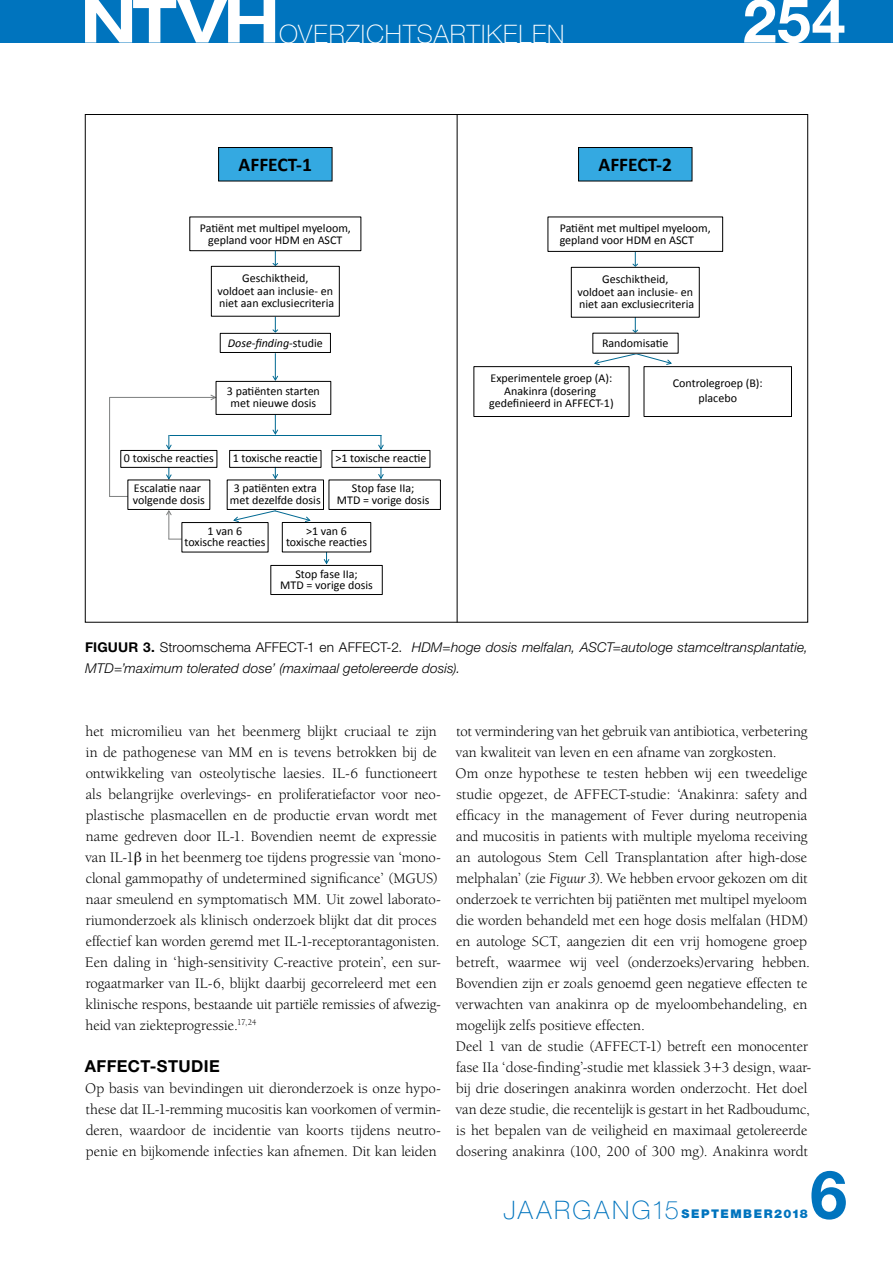
<style>
.page{position:relative;width:893px;height:1263px;background:#fff}
.page>*{position:absolute;margin:0;border:0;box-sizing:border-box;transform-origin:0 0}
.t1{font:700 66.9px "Helvetica Neue LT Std";color:#0074be}
.t2{font:700 60.75px "Helvetica Neue LT Std";color:#fff}
.t3{font:100 25.5px "Helvetica Neue LT Std";letter-spacing:.035em;color:#fff}
.t4{font:700 19.5px "Calibri";color:#000}
.t5{font:700 16.5px "Helvetica Neue LT Std";letter-spacing:.025em;color:#000}
.t6{font:15px/21px "Berkeley Oldstyle IT Cby BT";letter-spacing:.005em;color:#000}
.t7{font:italic 300 13.5px/21px "Helvetica Neue LT Std";letter-spacing:.01em;color:#000}
.t8{font:12px/12.5px "Calibri";color:#000;text-align:center}
.t9{font:900 12px "Helvetica Neue LT Std";letter-spacing:.13em;color:#0074be}
.t10{font:italic 12px "Calibri";color:#000}
.s1{font-style:normal}
.s2{font-weight:700;font-style:normal}
.s3{font-style:italic}
.s4{font-weight:100;font-size:25.5px}
</style>
<div class="page">
<div style="left:0;top:0;width:893px;height:43px;background:#0074be"></div>
<svg style="left:85px;top:0;width:190px;height:43px"></svg>
<div style="left:189px;top:216px;width:172px;height:35px;border:1px solid #000"></div>
<div style="left:220px;top:333px;width:111px;height:20px;border:1px solid #000"></div>
<div style="left:219px;top:147px;width:113px;height:34px;background:#34a9e1"></div>
<div style="left:218px;top:147px;width:115px;height:34px;border:1px solid #000"></div>
<div style="left:579px;top:147px;width:113px;height:34px;background:#34a9e1"></div>
<div style="left:578px;top:147px;width:114px;height:34px;border:1px solid #000"></div>
<div style="left:328px;top:479px;width:113px;height:31px;border:1px solid #000"></div>
<svg style="left:272px;top:415px;width:6px;height:20px"></svg>
<hr style="left:169px;top:435px;width:212px;height:1px;background:#006a92">
<svg style="left:272px;top:251px;width:7px;height:15px"></svg>
<svg style="left:632px;top:252px;width:7px;height:15px"></svg>
<svg style="left:272px;top:317px;width:7px;height:16px"></svg>
<svg style="left:632px;top:318px;width:7px;height:15px"></svg>
<svg style="left:272px;top:353px;width:7px;height:28px"></svg>
<svg style="left:165px;top:435px;width:7px;height:15px"></svg>
<svg style="left:166px;top:468px;width:6px;height:11px"></svg>
<svg style="left:377px;top:435px;width:8px;height:15px"></svg>
<svg style="left:272px;top:468px;width:7px;height:12px"></svg>
<svg style="left:377px;top:468px;width:8px;height:12px"></svg>
<svg style="left:232px;top:509px;width:80px;height:14px"></svg>
<svg style="left:323px;top:552px;width:7px;height:13px"></svg>
<svg style="left:594px;top:354px;width:78px;height:11px"></svg>
<div style="left:270px;top:565px;width:113px;height:30px;border:1px solid #000"></div>
<svg style="left:166px;top:510px;width:15px;height:30px"></svg>
<svg style="left:109px;top:496px;width:18px;height:1px"></svg>
<hr style="left:110px;top:397px;width:105px;height:1px;background:#7d7f7f">
<svg style="left:210px;top:394px;width:6px;height:7px"></svg>
<hr style="left:109px;top:397px;width:1px;height:99px;background:#7d7f7f">
<div style="left:547px;top:216px;width:176px;height:36px;border:1px solid #000"></div>
<div style="left:571px;top:267px;width:129px;height:51px;border:1px solid #000"></div>
<div style="left:643px;top:366px;width:149px;height:51px;border:1px solid #000"></div>
<div style="left:473px;top:366px;width:157px;height:51px;border:1px solid #000"></div>
<div style="left:211px;top:266px;width:129px;height:51px;border:1px solid #000"></div>
<div style="left:216px;top:381px;width:115px;height:34px;border:1px solid #000"></div>
<div style="left:127px;top:479px;width:83px;height:31px;border:1px solid #000"></div>
<div style="left:181px;top:522px;width:88px;height:30px;border:1px solid #000"></div>
<div style="left:120px;top:450px;width:97px;height:18px;border:1px solid #000"></div>
<div style="left:229px;top:450px;width:93px;height:18px;border:1px solid #000"></div>
<div style="left:331px;top:450px;width:99px;height:18px;border:1px solid #000"></div>
<div style="left:282px;top:522px;width:89px;height:30px;border:1px solid #000"></div>
<hr style="left:457px;top:114px;width:1px;height:508px;background:#000">
<h3 class="t3" style="left:279px;top:19px;width:287px">OVERZICHTSARTIKELEN</h3>
<h2 class="t2" style="left:743px;top:-17px;width:104px">254</h2>
<h3 class="t4" style="left:239px;top:151px;width:75px">AFFECT-1</h3>
<h3 class="t4" style="left:598px;top:151px;width:75px">AFFECT-2</h3>
<p class="t8" style="left:200px;top:221px;width:153px">Patiënt met multipel myeloom, gepland voor HDM en ASCT</p>
<p class="t8" style="left:560px;top:221px;width:153px;text-align:left">Patiënt met multipel myeloom, gepland voor HDM en ASCT</p>
<p class="t8" style="left:218px;top:272px;width:118px">Geschiktheid,<br>voldoet aan inclusie- en niet aan exclusiecriteria</p>
<p class="t8" style="left:577px;top:273px;width:118px">Geschiktheid,<br>voldoet aan inclusie- en niet aan exclusiecriteria</p>
<p class="t10" style="left:228px;top:334px;width:97px">Dose-finding<span class="s1">-studie</span></p>
<p class="t8" style="left:602px;top:337px;width:68px">Randomisatie</p>
<p class="t8" style="left:227px;top:384px;width:95px">3 patiënten starten met nieuwe dosis</p>
<p class="t8" style="left:124px;top:452px;width:91px">0 toxische reacties</p>
<p class="t8" style="left:233px;top:452px;width:87px">1 toxische reactie</p>
<p class="t8" style="left:335px;top:452px;width:93px">&gt;1 toxische reactie</p>
<p class="t8" style="left:337px;top:482px;width:94px;line-height:11.4px">Stop fase IIa;<br>MTD = vorige dosis</p>
<p class="t8" style="left:133px;top:482px;width:74px;line-height:11.4px;text-align:left">Escalatie naar volgende dosis</p>
<p class="t8" style="left:230px;top:482px;width:92px;line-height:11.4px">3 patiënten extra met dezelfde dosis</p>
<p class="t8" style="left:184px;top:525px;width:82px;line-height:11.4px">1 van 6<br>toxische reacties</p>
<p class="t8" style="left:286px;top:525px;width:82px;line-height:11.4px">&gt;1 van 6 toxische reacties</p>
<p class="t8" style="left:280px;top:568px;width:94px;line-height:11.4px">Stop fase IIa;<br>MTD = vorige dosis</p>
<p class="t8" style="left:489px;top:372px;width:126px">Experimentele groep (A):<br>Anakinra (dosering gedefinieerd in AFFECT-1)</p>
<p class="t8" style="left:673px;top:376px;width:92px;line-height:14.4px">Controlegroep (B): placebo</p>
<p class="t7" style="left:85px;top:636px;width:724px"><span class="s2">FIGUUR 3.</span> <span class="s1">Stroomschema AFFECT-1 en AFFECT-2.</span> HDM=hoge dosis melfalan, ASCT=autologe stamceltransplantatie,<br>MTD=’maximum tolerated dose’ (maximaal getolereerde dosis).</p>
<p class="t6" style="left:85px;top:720px;width:357px">het micromilieu van het beenmerg blijkt cruciaal te zijn in de pathogenese van MM en is tevens betrokken bij de ontwikkeling van osteolytische laesies. IL-6 functioneert als belangrijke overlevings- en proliferatiefactor voor neo&shy;plastische plasmacellen en de productie ervan wordt met name gedreven door IL-1. Bovendien neemt de expressie van IL-1 in het beenmerg toe tijdens progressie van ‘mono&shy;clonal gammopathy of undetermined significance’ (MGUS) naar smeulend en symptomatisch MM. Uit zowel laborato&shy;riumonderzoek als klinisch onderzoek blijkt dat dit proces effectief kan worden geremd met IL-1-receptorantagonisten.<br>Een daling in ‘high-sensitivity C-reactive protein’, een sur&shy;rogaatmarker van IL-6, blijkt daarbij gecorreleerd met een klinische respons, bestaande uit partiële remissies of afwezig&shy;heid van ziekteprogressie.<sup>17,24</sup></p>
<p class="t5" style="left:85px;top:1055px;width:137px">AFFECT-STUDIE</p>
<p class="t6" style="left:85px;top:1077px;width:357px;text-align:justify">Op basis van bevindingen uit dieronderzoek is onze hypo&shy;these dat IL-1-remming mucositis kan voorkomen of vermin&shy;deren, waardoor de incidentie van koorts tijdens neutro&shy;penie en bijkomende infecties kan afnemen. Dit kan leiden</p>
<p class="t6" style="left:455px;top:720px;width:357px">tot vermindering van het gebruik van antibiotica, verbetering van kwaliteit van leven en een afname van zorgkosten.<br>Om onze hypothese te testen hebben wij een tweedelige studie opgezet, de AFFECT-studie: ‘Anakinra: safety and efficacy in the management of Fever during neutropenia and mucositis in patients with multiple myeloma receiving an autologous Stem Cell Transplantation after high-dose melphalan’ (zie <span class="s3">Figuur 3</span>). We hebben ervoor gekozen om dit onderzoek te verrichten bij patiënten met multipel myeloom die worden behandeld met een hoge dosis melfalan (HDM) en autologe SCT, aangezien dit een vrij homogene groep betreft, waarmee wij veel (onderzoeks)ervaring hebben.<br>Bovendien zijn er zoals genoemd geen negatieve effecten te verwachten van anakinra op de myeloombehandeling, en mogelijk zelfs positieve effecten.<br>Deel 1 van de studie (AFFECT-1) betreft een monocenter fase IIa ‘dose-finding’-studie met klassiek 3+3 design, waar&shy;bij drie doseringen anakinra worden onderzocht. Het doel van deze studie, die recentelijk is gestart in het Radboudumc, is het bepalen van de veiligheid en maximaal getolereerde dosering anakinra (100, 200 of 300 mg). Anakinra wordt</p>
<h1 class="t1" style="left:810px;top:1153px;width:39px">6</h1>
<p class="t9" style="left:503px;top:1206px;width:306px"><span class="s4">JAARGANG15</span>SEPTEMBER2018</p>
</div>
